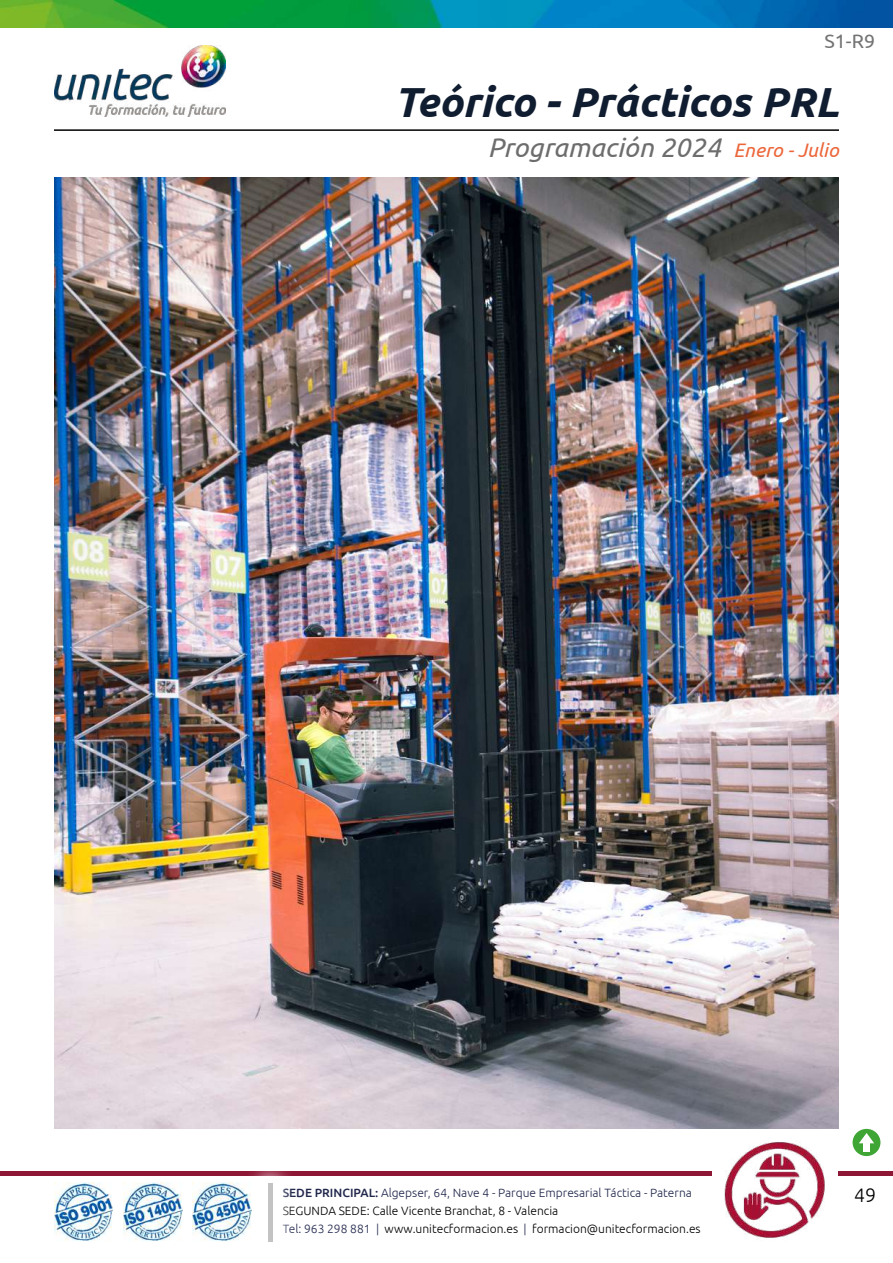
<style>
.page{position:relative;width:893px;height:1263px;background:#fff}
.page>*{position:absolute;margin:0;border:0;box-sizing:border-box;transform-origin:0 0}
.t1{font:italic 700 42px "Ubuntu";color:#101d30}
.t2{font:italic 27px "Ubuntu";color:#6e6d6d}
.t3{font:19.5px "Ubuntu";color:#757474}
.t4{font:300 19.5px "Ubuntu";color:#000}
.t5{font:300 12px/18px "Ubuntu";color:#000}
.s1{font-size:19.5px;color:#ec663a}
.s2{font-weight:500;color:#21274c}
.s3{font-weight:500;color:#22284c}
.s4{color:#22284c}
</style>
<div class="page">
<div style="left:0;top:1171px;width:893px;height:5px;background:#8e1735"></div>
<div style="left:712px;top:1134px;width:125px;height:111px;background:#fff"></div>
<img style="left:724px;top:1142px;width:101px;height:96px">
<img style="left:0;top:0;width:893px;height:27px">
<img style="left:54px;top:45px;width:171px;height:71px">
<div style="left:244px;top:1160px;width:52px;height:103px;background:#fff"></div>
<hr style="left:268px;top:1184px;width:4px;height:58px;background:#c3c3c3">
<img style="left:54px;top:1183px;width:59px;height:58px">
<img style="left:123px;top:1183px;width:59px;height:58px">
<img style="left:193px;top:1183px;width:58px;height:58px">
<div style="left:853px;top:1129px;width:27px;height:27px;background:#3fa535;border-radius:50%"></div>
<div style="left:863px;top:1141px;width:7px;height:10px;background:#fff"></div>
<svg style="left:859px;top:1133px;width:15px;height:10px"></svg>
<hr style="left:54px;top:129px;width:785px;height:2px;background:#000">
<img style="left:54px;top:177px;width:785px;height:952px">
<h3 class="t3" style="left:824px;top:29px;width:52px">S1-R9</h3>
<h1 class="t1" style="left:395px;top:76px;width:446px">Teórico - Prácticos PRL</h1>
<h2 class="t2" style="left:488px;top:131px;width:353px">Programación 2024 <span class="s1">Enero - Julio</span></h2>
<p class="t5" style="left:283px;top:1183px;width:419px"><span class="s2">SE</span><span class="s3">DE PRINCIPAL:</span> <span class="s4">Algepser, 64, Nave 4 - Parque Empresarial Táctica - Paterna<br></span>SEGUNDA SEDE: Calle Vicente Branchat, 8 - Valencia<br><span class="s4">Tel: 963 298 881 |</span> www.unitecformacion.es <span class="s4">|</span> formacion@unitecformacion.es</p>
<h3 class="t4" style="left:854px;top:1184px;width:23px">49</h3>
</div>
